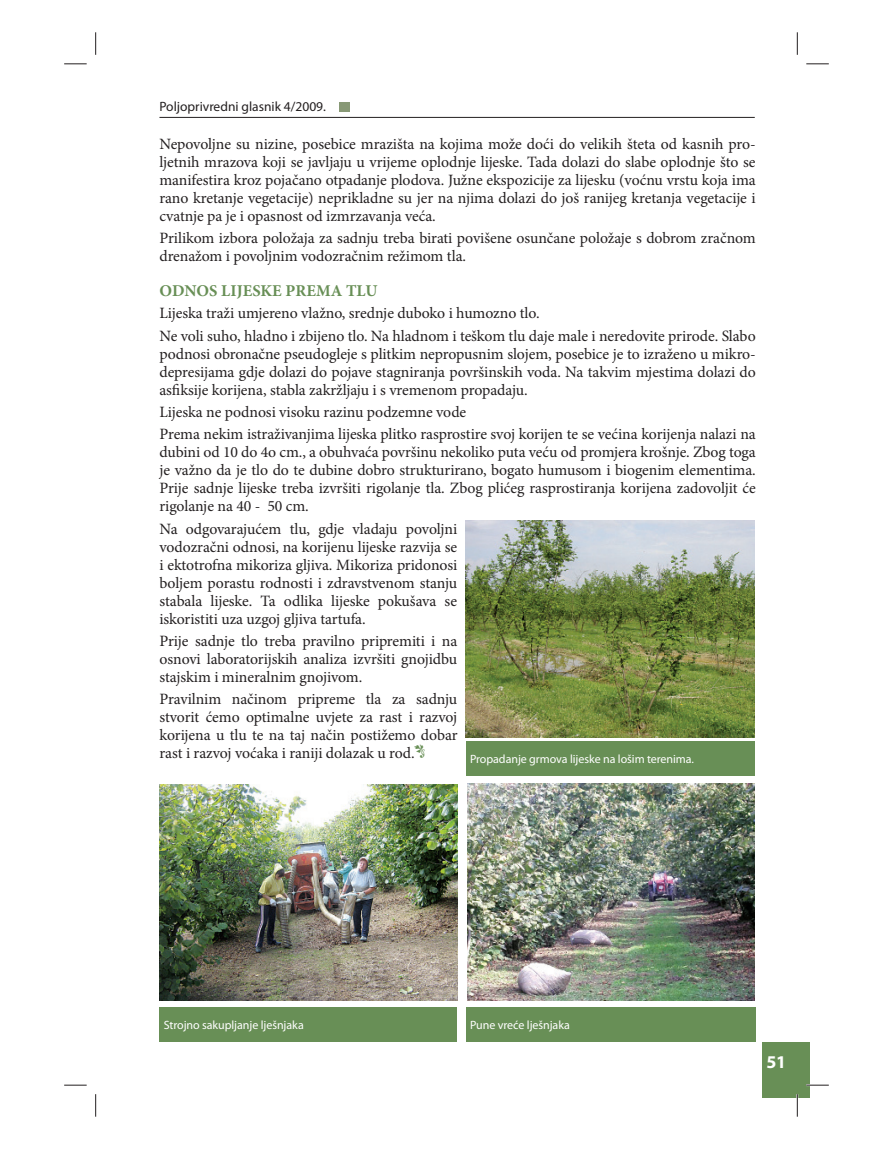
<style>
.page{position:relative;width:893px;height:1149px;background:#fff}
.page>*{position:absolute;margin:0;border:0;box-sizing:border-box;transform-origin:0 0}
.t1{font:700 18px "Myriad Pro";color:#fff}
.t2{font:700 16.5px "Minion Pro";letter-spacing:.005em;color:#688f56}
.t3{font:15.75px/18px "Minion Pro";letter-spacing:-.005em;color:#231f20;text-align:justify}
.t4{font:13.5px "Myriad Pro";color:#231f20}
.t5{font:12px "Myriad Pro";letter-spacing:-.005em;color:#fff}
</style>
<div class="page">
<hr style="left:159px;top:117px;width:596px;height:1px;background:#231f20">
<div style="left:339px;top:102px;width:10px;height:10px;background:#889976"></div>
<div style="left:762px;top:1042px;width:48px;height:55px;background:#688f56"></div>
<img style="left:466px;top:520px;width:289px;height:217px">
<div style="left:466px;top:741px;width:289px;height:34px;background:#688f56"></div>
<img style="left:159px;top:784px;width:298px;height:215px">
<div style="left:159px;top:1007px;width:298px;height:34px;background:#688f56"></div>
<img style="left:468px;top:783px;width:287px;height:216px">
<div style="left:466px;top:1007px;width:290px;height:34px;background:#688f56"></div>
<hr style="left:806px;top:1083px;width:23px;height:2px;background:#fff">
<hr style="left:796px;top:1093px;width:2px;height:23px;background:#fff">
<svg style="left:64px;top:64px;width:23px;height:1px"></svg>
<svg style="left:806px;top:64px;width:23px;height:1px"></svg>
<svg style="left:64px;top:1084px;width:23px;height:1px"></svg>
<svg style="left:806px;top:1084px;width:23px;height:1px"></svg>
<svg style="left:95px;top:32px;width:1px;height:23px"></svg>
<svg style="left:95px;top:1094px;width:1px;height:22px"></svg>
<svg style="left:797px;top:32px;width:1px;height:23px"></svg>
<svg style="left:797px;top:1093px;width:1px;height:23px"></svg>
<p class="t4" style="left:159px;top:101px;width:168px">Poljoprivredni glasnik 4/2009.</p>
<p class="t3" style="left:159px;top:136px;width:598px">Nepovoljne su nizine, posebice mrazišta na kojima može doći do velikih šteta od kasnih pro&shy;ljetnih mrazova koji se javljaju u vrijeme oplodnje lijeske. Tada dolazi do slabe oplodnje što se manifestira kroz pojačano otpadanje plodova. Južne ekspozicije za lijesku (voćnu vrstu koja ima rano kretanje vegetacije) neprikladne su jer na njima dolazi do još ranijeg kretanja vegetacije i cvatnje pa je i opasnost od izmrzavanja veća.</p>
<p class="t3" style="left:159px;top:230px;width:598px">Prilikom izbora položaja za sadnju treba birati povišene osunčane položaje s dobrom zračnom drenažom i povoljnim vodozračnim režimom tla.</p>
<p class="t2" style="left:160px;top:284px;width:219px">ODNOS LIJESKE PREMA TLU</p>
<p class="t3" style="left:159px;top:303px;width:598px;line-height:22.2px">Lijeska traži umjereno vlažno, srednje duboko i humozno tlo.<br>Ne voli suho, hladno i zbijeno tlo. Na hladnom i teškom tlu daje male i neredovite prirode. Slabo</p>
<p class="t3" style="left:159px;top:346px;width:598px">podnosi obronačne pseudogleje s plitkim nepropusnim slojem, posebice je to izraženo u mikro&shy;depresijama gdje dolazi do pojave stagniranja površinskih voda. Na takvim mjestima dolazi do asfiksije korijena, stabla zakržljaju i s vremenom propadaju.</p>
<p class="t3" style="left:159px;top:402px;width:598px;line-height:22.2px">Lijeska ne podnosi visoku razinu podzemne vode<br>Prema nekim istraživanjima lijeska plitko rasprostire svoj korijen te se većina korijenja nalazi na</p>
<p class="t3" style="left:159px;top:444px;width:598px">dubini od 10 do 4o cm., a obuhvaća površinu nekoliko puta veću od promjera krošnje. Zbog toga je važno da je tlo do te dubine dobro strukturirano, bogato humusom i biogenim elementima.<br>Prije sadnje lijeske treba izvršiti rigolanje tla. Zbog plićeg rasprostiranja korijena zadovoljit će rigolanje na 40 - 50 cm.</p>
<p class="t3" style="left:159px;top:520px;width:299px">Na odgovarajućem tlu, gdje vladaju povoljni vodozračni odnosi, na korijenu lijeske razvija se i ektotrofna mikoriza gljiva. Mikoriza pridonosi boljem porastu rodnosti i zdravstvenom stanju stabala lijeske. Ta odlika lijeske pokušava se iskoristiti uza uzgoj gljiva tartufa.</p>
<p class="t3" style="left:159px;top:633px;width:299px">Prije sadnje tlo treba pravilno pripremiti i na osnovi laboratorijskih analiza izvršiti gnojidbu stajskim i mineralnim gnojivom.</p>
<p class="t3" style="left:159px;top:691px;width:300px">Pravilnim načinom pripreme tla za sadnju stvorit ćemo optimalne uvjete za rast i razvoj korijena u tlu te na taj način postižemo dobar rast i razvoj voćaka i raniji dolazak u rod.</p>
<p class="t5" style="left:470px;top:754px;width:225px">Propadanje grmova lijeske na lošim terenima.</p>
<p class="t5" style="left:164px;top:1020px;width:142px">Strojno sakupljanje lješnjaka</p>
<p class="t5" style="left:470px;top:1020px;width:101px">Pune vreće lješnjaka</p>
<p class="t1" style="left:766px;top:1054px;width:21px">51</p>
</div>
